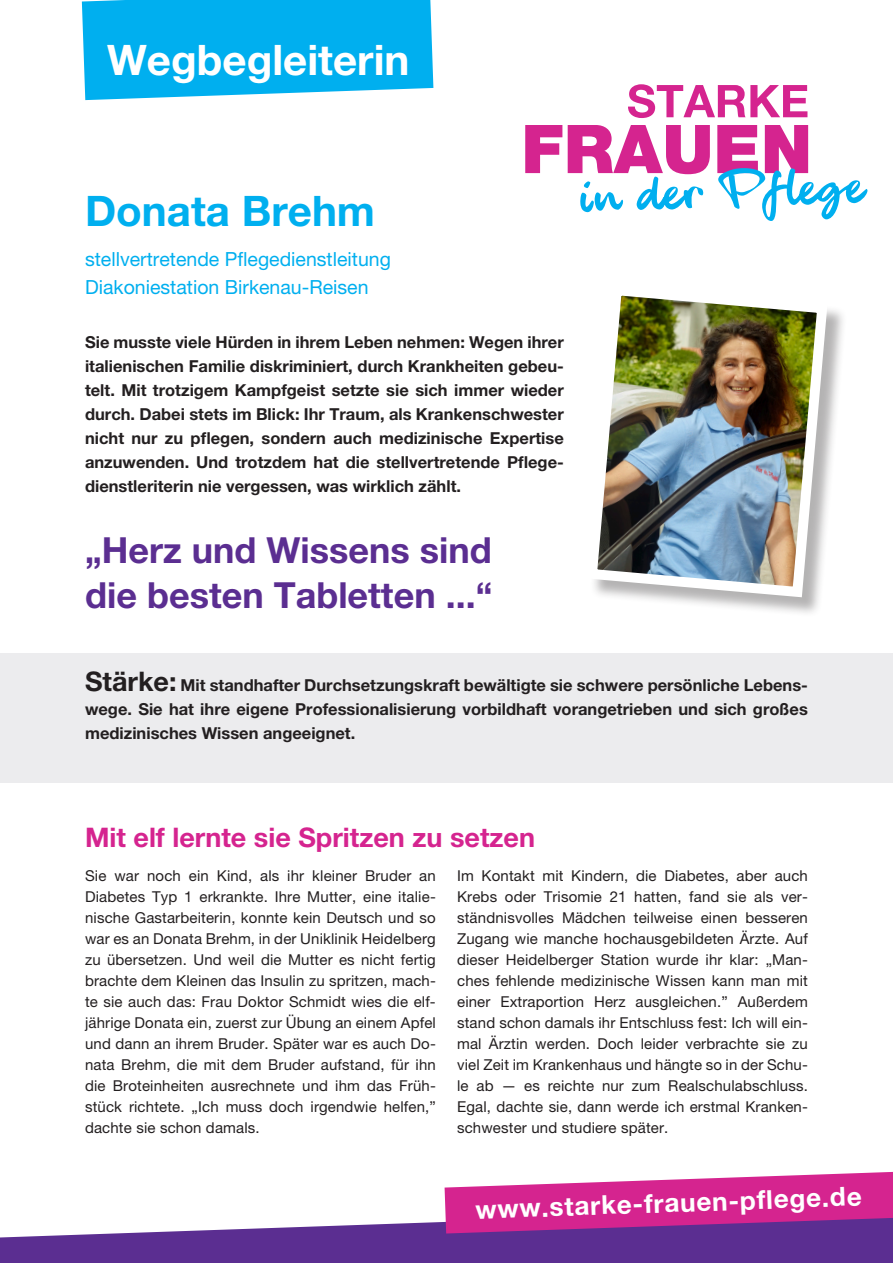
<style>
.page{position:relative;width:893px;height:1263px;background:#fff}
.page>*{position:absolute;margin:0;border:0;box-sizing:border-box;transform-origin:0 0}
.t1{font:700 42.15px "Helvetica Neue LT Pro";color:#fff}
.t2{font:700 42.15px "Helvetica Neue LT Pro";color:#00afef}
.t3{font:700 36px/45px "Helvetica Neue LT Pro";color:#5b2e91}
.t4{font:700 27px "Helvetica Neue LT Pro";color:#d5248f}
.t5{font:700 26.1px "Helvetica Neue LT Pro";color:#fff}
.t6{font:19.5px/27.8px "Helvetica Neue LT Pro";color:#00afef}
.t7{font:700 16.5px/24px "Helvetica Neue LT Pro";color:#231f20;text-align:justify}
.t8{font:15px/21px "Helvetica Neue LT Pro";letter-spacing:.01em;color:#231f20;text-align:justify}
.s1{font-size:27px}
</style>
<div class="page">
<svg style="left:628px;top:84px;width:179px;height:34px"></svg>
<svg style="left:525px;top:125px;width:342px;height:96px"></svg>
<svg style="left:82px;top:0;width:351px;height:100px;background:#11b4f0"></svg>
<svg style="left:0;top:1222px;width:893px;height:41px;background:#6c449c"></svg>
<svg style="left:445px;top:1172px;width:448px;height:61px;background:#cb419d"></svg>
<div style="left:589px;top:288px;width:259px;height:329px;background:#231f20;opacity:.34"></div>
<img style="left:589px;top:288px;width:244px;height:315px">
<div style="left:0;top:653px;width:893px;height:130px;background:#ececee"></div>
<h1 class="t1" style="left:107px;top:34px;width:304px">Wegbegleiterin</h1>
<h1 class="t2" style="left:85px;top:185px;width:292px">Donata Brehm</h1>
<h3 class="t6" style="left:85px;top:245px;width:307px">stellvertretende Pflegedienstleitung<br>Diakoniestation Birkenau-Reisen</h3>
<p class="t7" style="left:85px;top:329px;width:480px">Sie musste viele Hürden in ihrem Leben nehmen: Wegen ihrer italienischen Familie diskriminiert, durch Krankheiten gebeu&shy;telt. Mit trotzigem Kampfgeist setzte sie sich immer wieder durch. Dabei stets im Blick: Ihr Traum, als Krankenschwester nicht nur zu pflegen, sondern auch medizinische Expertise anzuwenden. Und trotzdem hat die stellvertretende Pflege&shy;dienstleriterin nie vergessen, was wirklich zählt.</p>
<h2 class="t3" style="left:85px;top:526px;width:409px">„Herz und Wissens sind die besten Tabletten ...“</h2>
<p class="t7" style="left:85px;top:673px;width:724px"><span class="s1">Stärke:</span> Mit standhafter Durchsetzungskraft bewältigte sie schwere persönliche Lebens&shy;wege. Sie hat ihre eigene Professionalisierung vorbildhaft vorangetrieben und sich großes medizinisches Wissen angeeignet.</p>
<h3 class="t4" style="left:85px;top:821px;width:451px">Mit elf lernte sie Spritzen zu setzen</h3>
<p class="t8" style="left:85px;top:865px;width:352px">Sie war noch ein Kind, als ihr kleiner Bruder an Diabetes Typ 1 erkrankte. Ihre Mutter, eine italie&shy;nische Gastarbeiterin, konnte kein Deutsch und so war es an Donata Brehm, in der Uniklinik Heidelberg zu übersetzen. Und weil die Mutter es nicht fertig brachte dem Kleinen das Insulin zu spritzen, mach&shy;te sie auch das: Frau Doktor Schmidt wies die elf&shy;jährige Donata ein, zuerst zur Übung an einem Apfel und dann an ihrem Bruder. Später war es auch Do&shy;nata Brehm, die mit dem Bruder aufstand, für ihn die Broteinheiten ausrechnete und ihm das Früh&shy;stück richtete. „Ich muss doch irgendwie helfen,” dachte sie schon damals.</p>
<p class="t8" style="left:457px;top:865px;width:352px">Im Kontakt mit Kindern, die Diabetes, aber auch Krebs oder Trisomie 21 hatten, fand sie als ver&shy;ständnisvolles Mädchen teilweise einen besseren Zugang wie manche hochausgebildeten Ärzte. Auf dieser Heidelberger Station wurde ihr klar: „Man&shy;ches fehlende medizinische Wissen kann man mit einer Extraportion Herz ausgleichen.” Außerdem stand schon damals ihr Entschluss fest: Ich will ein&shy;mal Ärztin werden. Doch leider verbrachte sie zu viel Zeit im Krankenhaus und hängte so in der Schu&shy;le ab — es reichte nur zum Realschulabschluss.<br>Egal, dachte sie, dann werde ich erstmal Kranken&shy;schwester und studiere später.</p>
<h3 class="t5" style="left:475px;top:1193px;width:388px;rotate:-2deg">www.starke-frauen-pflege.de</h3>
</div>
